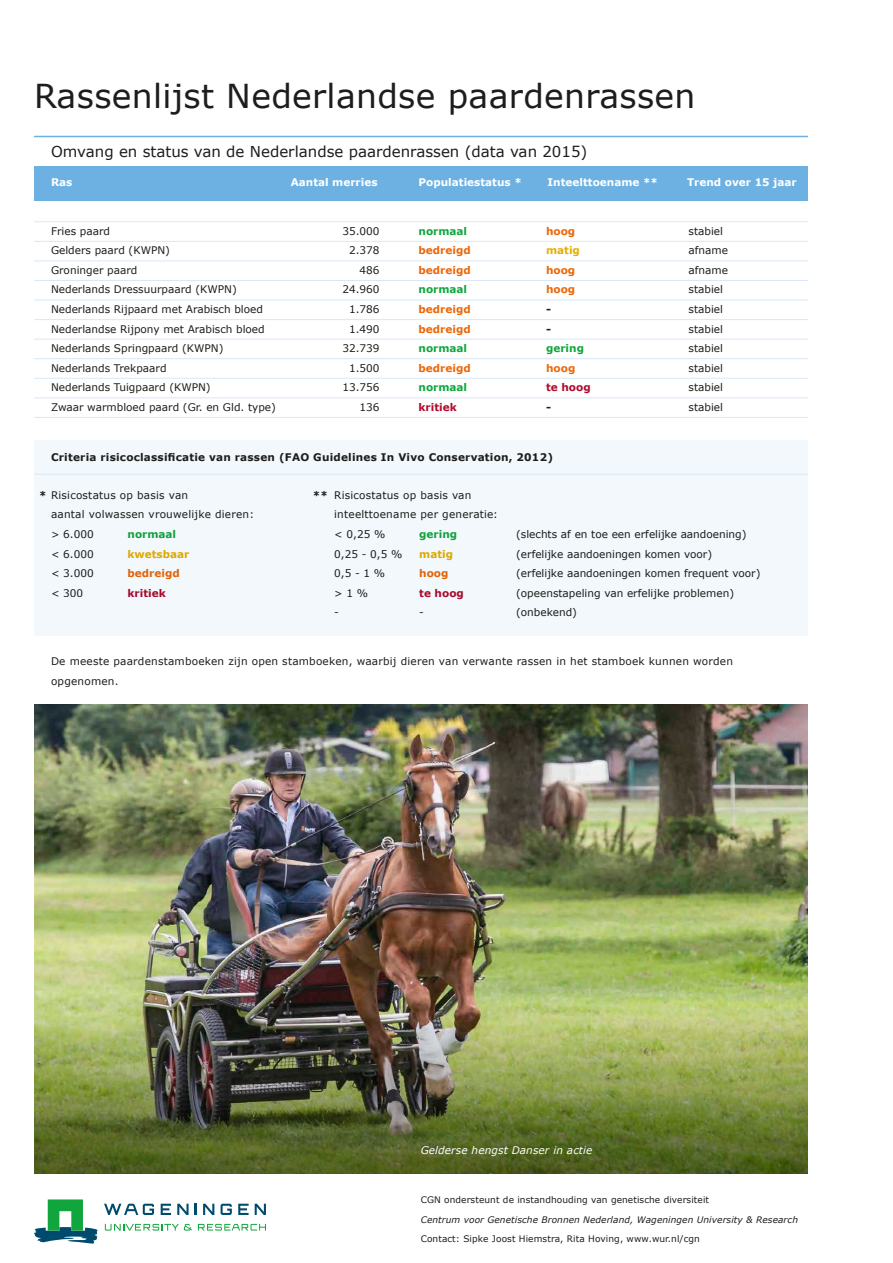
<style>
.page{position:relative;width:893px;height:1263px;background:#fff}
.page>*{position:absolute;margin:0;border:0;box-sizing:border-box;transform-origin:0 0}
.t1{font:33px "Verdana";letter-spacing:.01em;color:#1d1d1b}
.t2{font:15px "Verdana";color:#1d1d1b}
.t3{font:10.5px/19.5px "Verdana";color:#1d1d1b}
.t4{font:10.5px/19.5px "Verdana";letter-spacing:.02em;color:#1d1d1b}
.t5{font:700 10.5px "Verdana";letter-spacing:.02em;color:#1d1d1b}
.t6{font:700 10.5px "Verdana";color:#ec6708}
.t7{font:700 10.5px "Verdana";color:#fff}
.t8{font:700 10.5px "Verdana";color:#11a63d}
.t9{font:italic 10.5px "Verdana";letter-spacing:.01em;color:#fff}
.t10{font:700 10.5px "Verdana";color:#b00b2c}
.t11{font:700 10.5px "Verdana";color:#e8ad00}
.t12{font:9px "Verdana";letter-spacing:.01em;color:#1d1d1b}
.t13{font:italic 9px "Verdana";letter-spacing:.01em;color:#1d1d1b}
.s1{font-weight:700}
</style>
<div class="page">
<div style="left:34px;top:440px;width:774px;height:196px;background:#f3f8fd"></div>
<svg style="left:161px;top:1204px;width:10px;height:11px"></svg>
<svg style="left:177px;top:1204px;width:12px;height:11px"></svg>
<svg style="left:195px;top:1204px;width:2px;height:11px"></svg>
<svg style="left:203px;top:1204px;width:11px;height:11px"></svg>
<svg style="left:221px;top:1204px;width:11px;height:11px"></svg>
<svg style="left:238px;top:1204px;width:11px;height:11px"></svg>
<svg style="left:255px;top:1204px;width:11px;height:11px"></svg>
<svg style="left:104px;top:1204px;width:50px;height:11px"></svg>
<svg style="left:198px;top:1224px;width:68px;height:6px"></svg>
<svg style="left:105px;top:1224px;width:87px;height:6px"></svg>
<svg style="left:34px;top:1199px;width:64px;height:44px"></svg>
<hr style="left:34px;top:136px;width:774px;height:1px;background:#6cb1e2">
<div style="left:34px;top:166px;width:774px;height:34px;background:#6cb1e2"></div>
<hr style="left:34px;top:260px;width:774px;height:1px;background:#d9e7f8">
<hr style="left:34px;top:280px;width:774px;height:1px;background:#d9e7f8">
<hr style="left:34px;top:319px;width:774px;height:1px;background:#d9e7f8">
<hr style="left:34px;top:300px;width:774px;height:1px;background:#d9e7f8">
<hr style="left:34px;top:339px;width:774px;height:1px;background:#d9e7f8">
<hr style="left:34px;top:358px;width:774px;height:1px;background:#d9e7f8">
<hr style="left:34px;top:397px;width:774px;height:1px;background:#d9e7f8">
<hr style="left:34px;top:378px;width:774px;height:1px;background:#d9e7f8">
<hr style="left:34px;top:241px;width:774px;height:1px;background:#d9e7f8">
<hr style="left:34px;top:417px;width:774px;height:1px;background:#d9e7f8">
<hr style="left:34px;top:221px;width:774px;height:1px;background:#d9e7f8">
<img style="left:34px;top:704px;width:774px;height:294px">
<img style="left:34px;top:998px;width:774px;height:176px">
<hr style="left:34px;top:474px;width:774px;height:1px;background:#d9e7f8">
<h1 class="t1" style="left:34px;top:75px;width:663px">Rassenlijst Nederlandse paardenrassen</h1>
<h2 class="t2" style="left:51px;top:141px;width:538px">Omvang en status van de Nederlandse paardenrassen (data van 2015)</h2>
<p class="t7" style="left:51px;top:175px;width:23px">Ras</p>
<p class="t7" style="left:291px;top:175px;width:88px">Aantal merries</p>
<p class="t7" style="left:419px;top:175px;width:105px">Populatiestatus *</p>
<p class="t7" style="left:548px;top:175px;width:112px">Inteelttoename **</p>
<p class="t7" style="left:687px;top:175px;width:111px">Trend over 15 jaar</p>
<p class="t3" style="left:51px;top:221px;width:61px">Fries paard</p>
<p class="t3" style="left:342px;top:221px;width:39px">35.000</p>
<p class="t8" style="left:419px;top:224px;width:50px">normaal</p>
<p class="t6" style="left:546px;top:224px;width:31px">hoog</p>
<p class="t3" style="left:689px;top:221px;width:36px">stabiel</p>
<p class="t3" style="left:51px;top:241px;width:120px">Gelders paard (KWPN)</p>
<p class="t3" style="left:349px;top:241px;width:32px">2.378</p>
<p class="t6" style="left:419px;top:244px;width:54px">bedreigd</p>
<p class="t11" style="left:546px;top:244px;width:35px">matig</p>
<p class="t3" style="left:689px;top:241px;width:41px">afname</p>
<p class="t3" style="left:51px;top:260px;width:88px">Groninger paard</p>
<p class="t3" style="left:360px;top:260px;width:22px">486</p>
<p class="t6" style="left:419px;top:263px;width:54px">bedreigd</p>
<p class="t6" style="left:546px;top:263px;width:31px">hoog</p>
<p class="t3" style="left:689px;top:260px;width:41px">afname</p>
<p class="t3" style="left:51px;top:280px;width:187px">Nederlands Dressuurpaard (KWPN)</p>
<p class="t3" style="left:342px;top:280px;width:39px">24.960</p>
<p class="t8" style="left:419px;top:283px;width:50px">normaal</p>
<p class="t6" style="left:546px;top:283px;width:31px">hoog</p>
<p class="t3" style="left:689px;top:280px;width:36px">stabiel</p>
<p class="t3" style="left:51px;top:300px;width:213px">Nederlands Rijpaard met Arabisch bloed</p>
<p class="t3" style="left:349px;top:300px;width:32px">1.786</p>
<p class="t6" style="left:419px;top:302px;width:54px">bedreigd</p>
<p class="t5" style="left:546px;top:302px;width:7px">-</p>
<p class="t3" style="left:689px;top:300px;width:36px">stabiel</p>
<p class="t3" style="left:51px;top:319px;width:215px">Nederlandse Rijpony met Arabisch bloed</p>
<p class="t3" style="left:349px;top:319px;width:32px">1.490</p>
<p class="t6" style="left:419px;top:322px;width:54px">bedreigd</p>
<p class="t5" style="left:546px;top:322px;width:7px">-</p>
<p class="t3" style="left:689px;top:319px;width:36px">stabiel</p>
<p class="t3" style="left:51px;top:339px;width:174px">Nederlands Springpaard (KWPN)</p>
<p class="t3" style="left:342px;top:339px;width:39px">32.739</p>
<p class="t8" style="left:419px;top:341px;width:50px">normaal</p>
<p class="t8" style="left:546px;top:341px;width:39px">gering</p>
<p class="t3" style="left:689px;top:339px;width:36px">stabiel</p>
<p class="t3" style="left:51px;top:358px;width:117px">Nederlands Trekpaard</p>
<p class="t3" style="left:349px;top:358px;width:32px">1.500</p>
<p class="t6" style="left:419px;top:361px;width:54px">bedreigd</p>
<p class="t6" style="left:546px;top:361px;width:31px">hoog</p>
<p class="t3" style="left:689px;top:358px;width:36px">stabiel</p>
<p class="t3" style="left:51px;top:378px;width:161px">Nederlands Tuigpaard (KWPN)</p>
<p class="t3" style="left:342px;top:378px;width:39px">13.756</p>
<p class="t8" style="left:419px;top:381px;width:50px">normaal</p>
<p class="t10" style="left:546px;top:381px;width:46px">te hoog</p>
<p class="t3" style="left:689px;top:378px;width:36px">stabiel</p>
<p class="t3" style="left:51px;top:397px;width:226px">Zwaar warmbloed paard (Gr. en Gld. type)</p>
<p class="t3" style="left:360px;top:397px;width:22px">136</p>
<p class="t10" style="left:419px;top:400px;width:40px">kritiek</p>
<p class="t5" style="left:546px;top:400px;width:7px">-</p>
<p class="t3" style="left:689px;top:397px;width:36px">stabiel</p>
<p class="t5" style="left:51px;top:450px;width:503px">Criteria risicoclassificatie van rassen (FAO Guidelines In Vivo Conservation, 2012)</p>
<p class="t4" style="left:51px;top:485px;width:205px;text-indent:-12px"><span class="s1">*</span> Risicostatus op basis van<br>aantal volwassen vrouwelijke dieren: &gt; 6.000</p>
<p class="t4" style="left:334px;top:485px;width:166px;text-indent:-21px"><span class="s1">**</span> Risicostatus op basis van inteelttoename per generatie: &lt; 0,25 %</p>
<p class="t3" style="left:516px;top:524px;width:246px">(slechts af en toe een erfelijke aandoening) (erfelijke aandoeningen komen voor) (erfelijke aandoeningen komen frequent voor) (opeenstapeling van erfelijke problemen) (onbekend)</p>
<p class="t4" style="left:51px;top:652px;width:683px">De meeste paardenstamboeken zijn open stamboeken, waarbij dieren van verwante rassen in het stamboek kunnen worden opgenomen.</p>
<p class="t8" style="left:128px;top:527px;width:50px">normaal</p>
<p class="t8" style="left:419px;top:527px;width:39px">gering</p>
<p class="t3" style="left:51px;top:544px;width:44px">&lt; 6.000</p>
<p class="t11" style="left:128px;top:547px;width:63px">kwetsbaar</p>
<p class="t3" style="left:51px;top:564px;width:44px">&lt; 3.000</p>
<p class="t6" style="left:128px;top:566px;width:54px">bedreigd</p>
<p class="t3" style="left:51px;top:583px;width:34px">&lt; 300</p>
<p class="t10" style="left:128px;top:586px;width:40px">kritiek</p>
<p class="t3" style="left:334px;top:544px;width:70px">0,25 - 0,5 %</p>
<p class="t11" style="left:419px;top:547px;width:35px">matig</p>
<p class="t3" style="left:334px;top:564px;width:53px">0,5 - 1 %</p>
<p class="t6" style="left:419px;top:566px;width:31px">hoog</p>
<p class="t3" style="left:334px;top:583px;width:35px">&gt; 1 %</p>
<p class="t10" style="left:419px;top:586px;width:46px">te hoog</p>
<p class="t3" style="left:334px;top:603px;width:6px">-</p>
<p class="t3" style="left:419px;top:603px;width:6px">-</p>
<p class="t9" style="left:421px;top:1144px;width:173px">Gelderse hengst Danser in actie</p>
<p class="t12" style="left:421px;top:1194px;width:290px">CGN ondersteunt de instandhouding van genetische diversiteit</p>
<p class="t13" style="left:421px;top:1213px;width:379px">Centrum voor Genetische Bronnen Nederland, Wageningen University &amp; Research</p>
<p class="t12" style="left:421px;top:1233px;width:281px">Contact: Sipke Joost Hiemstra, Rita Hoving, www.wur.nl/cgn</p>
</div>
